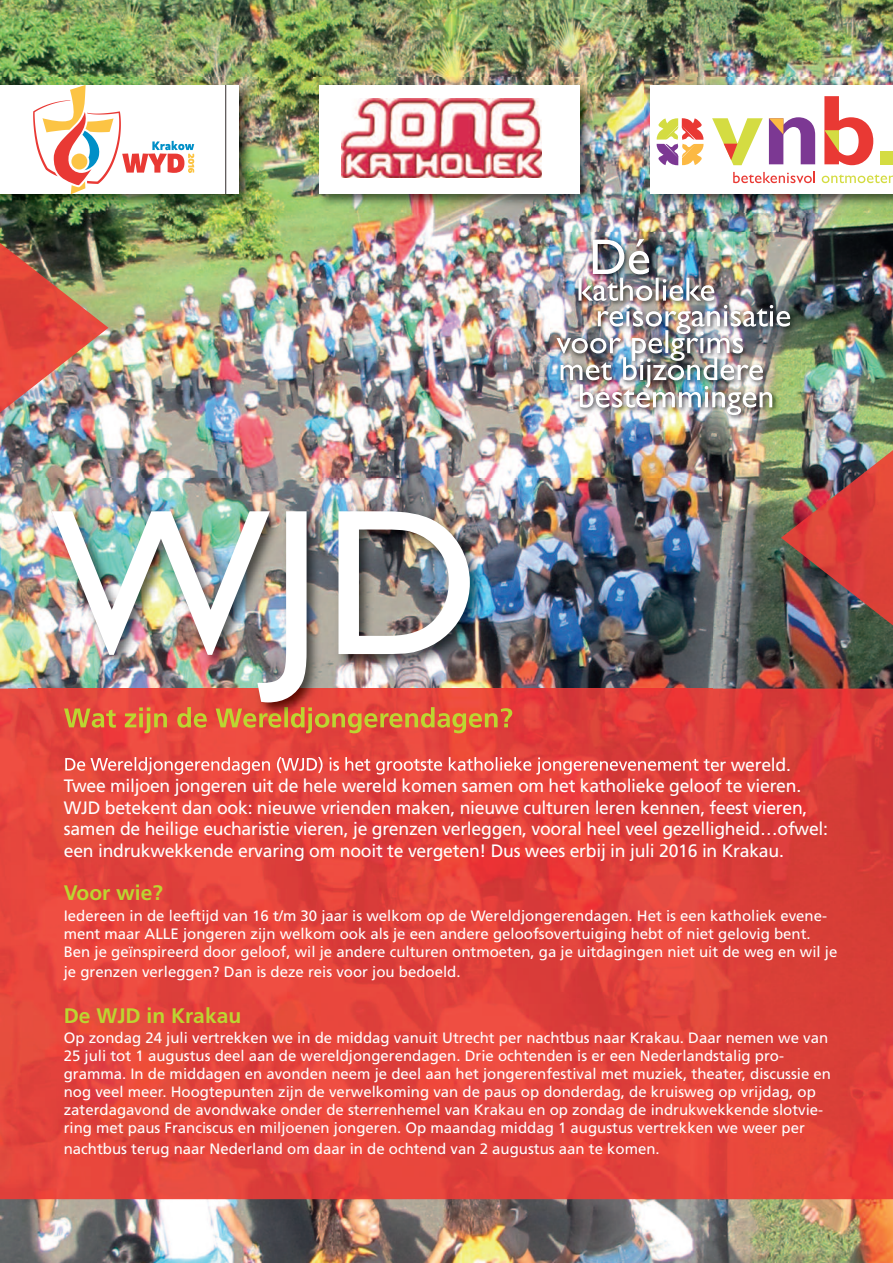
<style>
.page{position:relative;width:893px;height:1263px;background:#fff}
.page>*{position:absolute;margin:0;border:0;box-sizing:border-box;transform-origin:0 0}
.t1{font:209.55px "Gill Sans";color:#fff}
.t2{font:700 21px "Frutiger LT";color:#bcd531}
.t3{font:18px/21.6px "Frutiger LT";letter-spacing:-.015em;color:#fff}
.t4{font:15px/18px "Frutiger LT";color:#fff}
</style>
<div class="page">
<img style="left:0;top:0;width:893px;height:1263px">
<img style="left:781px;top:450px;width:112px;height:176px">
<img style="left:0;top:688px;width:893px;height:511px">
<img style="left:550px;top:232px;width:251px;height:194px">
<img style="left:556px;top:239px;width:234px;height:176px">
<img style="left:0;top:242px;width:108px;height:172px">
<img style="left:28px;top:479px;width:684px;height:298px">
<img style="left:64px;top:707px;width:199px;height:26px">
<img style="left:65px;top:757px;width:76px;height:14px">
<img style="left:313px;top:78px;width:287px;height:135px">
<div style="left:320px;top:85px;width:260px;height:108px;background:#fff"></div>
<img style="left:341px;top:98px;width:200px;height:80px">
<img style="left:0;top:78px;width:259px;height:135px">
<div style="left:0;top:85px;width:239px;height:108px;background:#fff"></div>
<svg style="left:33px;top:85px;width:193px;height:108px"></svg>
<img style="left:644px;top:78px;width:249px;height:135px">
<div style="left:651px;top:85px;width:242px;height:108px;background:#fff"></div>
<svg style="left:657px;top:118px;width:46px;height:47px"></svg>
<svg style="left:712px;top:118px;width:51px;height:47px"></svg>
<svg style="left:824px;top:96px;width:49px;height:69px"></svg>
<div style="left:881px;top:151px;width:12px;height:14px;background:#d4dc42"></div>
<svg style="left:769px;top:117px;width:46px;height:47px"></svg>
<svg style="left:733px;top:172px;width:82px;height:11px"></svg>
<svg style="left:822px;top:174px;width:71px;height:9px"></svg>
<h1 class="t1" style="left:52px;top:459px;width:429px">WJD</h1>
<p class="t3" style="left:64px;top:775px;width:766px">Twee miljoen jongeren uit de hele wereld komen samen om het katholieke geloof te vieren.<br>WJD betekent dan ook: nieuwe vrienden maken, nieuwe culturen leren kennen, feest vieren, samen de heilige eucharistie vieren, je grenzen verleggen, vooral heel veel gezelligheid…ofwel: een indrukwekkende ervaring om nooit te vergeten! Dus wees erbij in juli 2016 in Krakau.</p>
<h2 class="t2" style="left:64px;top:881px;width:101px">Voor wie?</h2>
<p class="t4" style="left:64px;top:907px;width:775px">Iedereen in de leeftijd van 16 t/m 30 jaar is welkom op de Wereldjongerendagen. Het is een katholiek evene&shy;ment maar ALLE jongeren zijn welkom ook als je een andere geloofsovertuiging hebt of niet gelovig bent.<br>Ben je geïnspireerd door geloof, wil je andere culturen ontmoeten, ga je uitdagingen niet uit de weg en wil je</p>
<p class="t4" style="left:64px;top:963px;width:398px">je grenzen verleggen? Dan is deze reis voor jou bedoeld.</p>
<h2 class="t2" style="left:64px;top:1003px;width:179px">De WJD in Krakau</h2>
<p class="t4" style="left:64px;top:1029px;width:769px">Op zondag 24 juli vertrekken we in de middag vanuit Utrecht per nachtbus naar Krakau. Daar nemen we van 25 juli tot 1 augustus deel aan de wereldjongerendagen. Drie ochtenden is er een Nederlandstalig pro&shy;gramma. In de middagen en avonden neem je deel aan het jongerenfestival met muziek, theater, discussie en nog veel meer. Hoogtepunten zijn de verwelkoming van de paus op donderdag, de kruisweg op vrijdag, op zaterdagavond de avondwake onder de sterrenhemel van Krakau en op zondag de indrukwekkende slotvie&shy;ring met paus Franciscus en miljoenen jongeren. Op maandag middag 1 augustus vertrekken we weer per</p>
<p class="t4" style="left:64px;top:1140px;width:597px">nachtbus terug naar Nederland om daar in de ochtend van 2 augustus aan te komen.</p>
</div>
